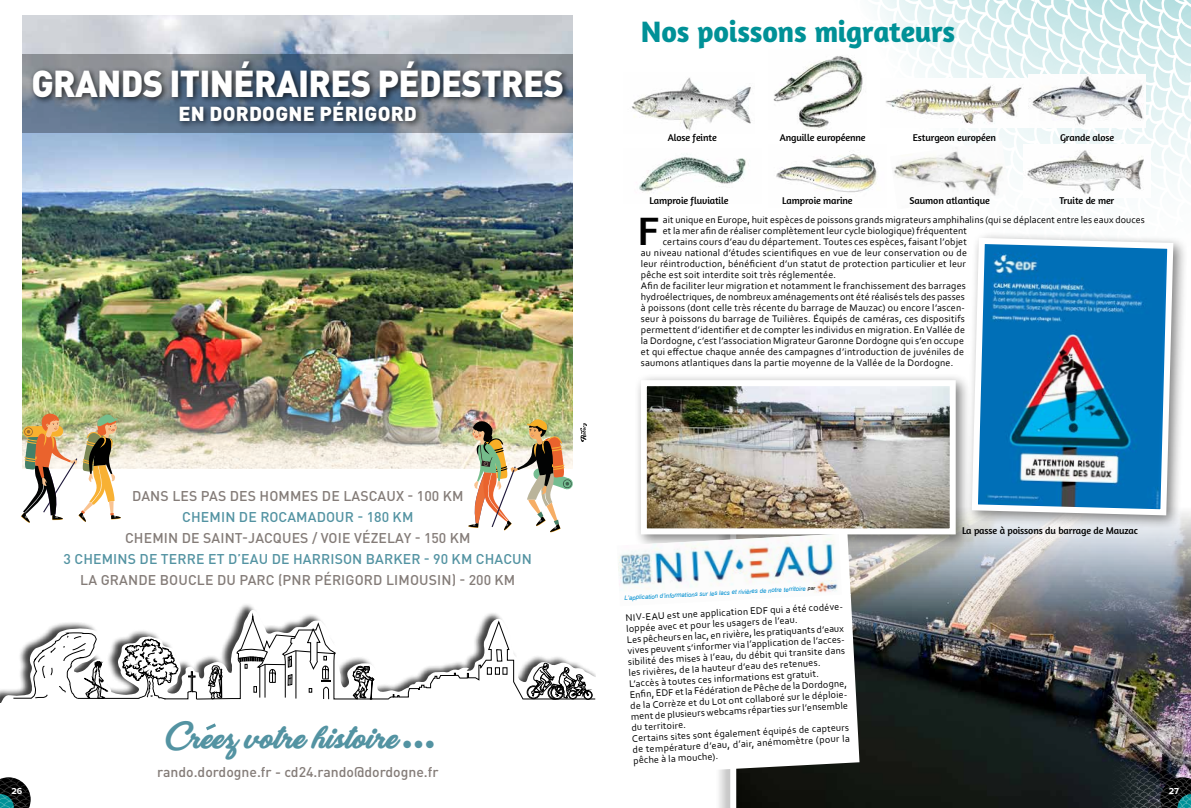
<style>
.page{position:relative;width:1191px;height:808px;background:#fff}
.page>*{position:absolute;margin:0;border:0;box-sizing:border-box;transform-origin:0 0}
.t1{font:700 41.5px "Corbel";color:#000}
.t2{font:900 37px "DINOT";letter-spacing:-.02em;color:#fff;scale:.94 1}
.t3{font:35px "Eyes Wide Open Bold Personal Use";color:#5393a2}
.t4{font:700 30px "Amaranth";letter-spacing:-.01em;color:#009197}
.t5{font:900 20px "DINOT";letter-spacing:.01em;color:#fff}
.t6{font:500 14px "DINOT";letter-spacing:.01em;color:#847c78}
.t7{font:500 14px "DINOT";letter-spacing:.01em;color:#5393a2}
.t8{font:10.5px "Zapf Dingbats ITC";color:#5393a2}
.t9{font:10px/11px "Corbel";letter-spacing:.015em;color:#000}
.t10{font:10px "Amaranth";letter-spacing:-.01em;color:#000}
.t11{font:700 9px "Proxima Nova";color:#fff}
.t12{font:italic 6.1px "Arial";color:#008fd1}
.s1{font-size:5.2px;color:#000}
</style>
<div class="page">
<svg style="left:873px;top:0;width:318px;height:183px"></svg>
<img style="left:743px;top:512px;width:448px;height:296px">
<div style="left:715px;top:515px;width:28px;height:293px;background:#000;opacity:.5"></div>
<div style="left:730px;top:522px;width:6px;height:286px;background:#fff"></div>
<div style="left:964px;top:231px;width:224px;height:299px;background:#000;opacity:.5"></div>
<svg style="left:968px;top:235px;width:208px;height:283px"></svg>
<img style="left:631px;top:77px;width:120px;height:54px">
<img style="left:773px;top:56px;width:90px;height:74px">
<img style="left:880px;top:79px;width:148px;height:49px">
<img style="left:1028px;top:75px;width:117px;height:53px">
<img style="left:639px;top:156px;width:107px;height:37px">
<img style="left:776px;top:144px;width:110px;height:49px">
<img style="left:1023px;top:144px;width:128px;height:50px">
<img style="left:890px;top:141px;width:119px;height:55px">
<div style="left:634px;top:373px;width:337px;height:177px;background:#000;opacity:.5"></div>
<img style="left:648px;top:387px;width:300px;height:140px">
<div style="left:641px;top:380px;width:314px;height:154px;border:6px solid #fff"></div>
<svg style="left:634px;top:533px;width:216px;height:61px"></svg>
<img style="left:618px;top:534px;width:224px;height:60px">
<svg style="left:715px;top:594px;width:144px;height:180px"></svg>
<img style="left:23px;top:16px;width:550px;height:452px">
<svg style="left:23px;top:55px;width:550px;height:78px"></svg>
<div style="left:29px;top:57px;width:541px;height:72px;background:#000;opacity:.75"></div>
<svg style="left:0;top:605px;width:255px;height:98px"></svg>
<hr style="left:77px;top:698px;width:61px;height:1px;background:#000">
<svg style="left:13px;top:632px;width:95px;height:69px"></svg>
<svg style="left:122px;top:612px;width:473px;height:119px"></svg>
<img style="left:21px;top:412px;width:100px;height:111px">
<img style="left:468px;top:418px;width:105px;height:115px">
<svg style="left:580px;top:423px;width:7px;height:19px"></svg>
<img style="left:1100px;top:726px;width:91px;height:82px">
<svg style="left:0;top:777px;width:31px;height:31px"></svg>
<h2 class="t2" style="left:31px;top:58px;width:568px">GRANDS ITINÉRAIRES PÉDESTRES</h2>
<h3 class="t5" style="left:179px;top:100px;width:240px">EN DORDOGNE PÉRIGORD</h3>
<h3 class="t6" style="left:132px;top:487px;width:333px">DANS LES PAS DES HOMMES DE LASCAUX - 100 KM</h3>
<h3 class="t7" style="left:182px;top:508px;width:233px">CHEMIN DE ROCAMADOUR - 180 KM</h3>
<h3 class="t6" style="left:125px;top:529px;width:347px">CHEMIN DE SAINT-JACQUES / VOIE VÉZELAY - 150 KM</h3>
<h3 class="t7" style="left:64px;top:550px;width:470px">3 CHEMINS DE TERRE ET D’EAU DE HARRISON BARKER - 90 KM CHACUN</h3>
<h3 class="t6" style="left:80px;top:571px;width:436px">LA GRANDE BOUCLE DU PARC (PNR PÉRIGORD LIMOUSIN) - 200 KM</h3>
<h3 class="t3" style="left:163px;top:713px;width:234px">Creez votre histoire</h3>
<p class="t8" style="left:403px;top:739px;width:32px">● ● ●</p>
<h3 class="t6" style="left:157px;top:763px;width:283px">RANDO.DORDOGNE.FR - CD24.RANDO@DORDOGNE.FR</h3>
<h3 class="t4" style="left:641px;top:13px;width:316px">Nos poissons migrateurs</h3>
<p class="t10" style="left:667px;top:131px;width:51px">Alose feinte</p>
<p class="t10" style="left:780px;top:131px;width:87px">Anguille européenne</p>
<p class="t10" style="left:913px;top:131px;width:84px">Esturgeon européen</p>
<p class="t10" style="left:1060px;top:131px;width:56px">Grande alose</p>
<p class="t10" style="left:649px;top:194px;width:81px">Lamproie fluviatile</p>
<p class="t10" style="left:782px;top:194px;width:72px">Lamproie marine</p>
<p class="t10" style="left:909px;top:194px;width:82px">Saumon atlantique</p>
<p class="t10" style="left:1059px;top:194px;width:56px">Truite de mer</p>
<h1 class="t1" style="left:637px;top:206px;width:23px">F</h1>
<p class="t9" style="left:663px;top:214px;width:484px">ait unique en Europe, huit espèces de poissons grands migrateurs amphihalins (qui se déplacent entre les eaux douces</p>
<p class="t9" style="left:663px;top:225px;width:306px">et la mer afin de réaliser complètement leur cycle biologique) fréquentent</p>
<p class="t9" style="left:663px;top:236px;width:306px">certains cours d’eau du département. Toutes ces espèces, faisant l’objet</p>
<p class="t9" style="left:641px;top:247px;width:327px">au niveau national d’études scientifiques en vue de leur conservation ou de</p>
<p class="t9" style="left:641px;top:258px;width:327px">leur réintroduction, bénéficient d’un statut de protection particulier et leur</p>
<p class="t9" style="left:641px;top:269px;width:197px">pêche est soit interdite soit très réglementée.</p>
<p class="t9" style="left:641px;top:280px;width:326px">Afin de faciliter leur migration et notamment le franchissement des barrages</p>
<p class="t9" style="left:641px;top:291px;width:325px">hydroélectriques, de nombreux aménagements ont été réalisés tels des passes</p>
<p class="t9" style="left:641px;top:302px;width:326px">à poissons (dont celle très récente du barrage de Mauzac) ou encore l’ascen-</p>
<p class="t9" style="left:641px;top:313px;width:326px">seur à poissons du barrage de Tuilières. Équipés de caméras, ces dispositifs</p>
<p class="t9" style="left:641px;top:324px;width:325px">permettent d’identifier et de compter les individus en migration. En Vallée de</p>
<p class="t9" style="left:641px;top:335px;width:325px">la Dordogne, c’est l’association Migrateur Garonne Dordogne qui s’en occupe</p>
<p class="t9" style="left:641px;top:346px;width:325px">et qui effectue chaque année des campagnes d’introduction de juvéniles de</p>
<p class="t9" style="left:641px;top:357px;width:314px">saumons atlantiques dans la partie moyenne de la Vallée de la Dordogne.</p>
<p class="t12" style="left:624px;top:594px;width:193px;rotate:-3deg">L’application d’informations sur les lacs et rivières de notre territoire <span class="s1">par</span></p>
<p class="t9" style="left:625px;top:612px;width:220px;rotate:-3deg">NIV-EAU est une application EDF qui a été codéve&shy;loppée avec et pour les usagers de l’eau.<br>Les pêcheurs en lac, en rivière, les pratiquants d’eaux vives peuvent s’informer via l’application de l’acces&shy;sibilité des mises à l’eau, du débit qui transite dans les rivières, de la hauteur d’eau des retenues.<br>L’accès à toutes ces informations est gratuit.<br>Enfi n, EDF et la Fédération de Pêche de la Dordogne, de la Corrèze et du Lot ont collaboré sur le déploie&shy;ment de plusieurs webcams réparties sur l’ensemble du territoire.<br>Certains sites sont également équipés de capteurs de température d’eau, d’air, anémomètre (pour la pêche à la mouche).</p>
<p class="t10" style="left:962px;top:525px;width:177px">La passe à poissons du barrage de Mauzac</p>
<p class="t11" style="left:12px;top:784px;width:12px">26</p>
<p class="t11" style="left:1168px;top:784px;width:12px">27</p>
</div>
